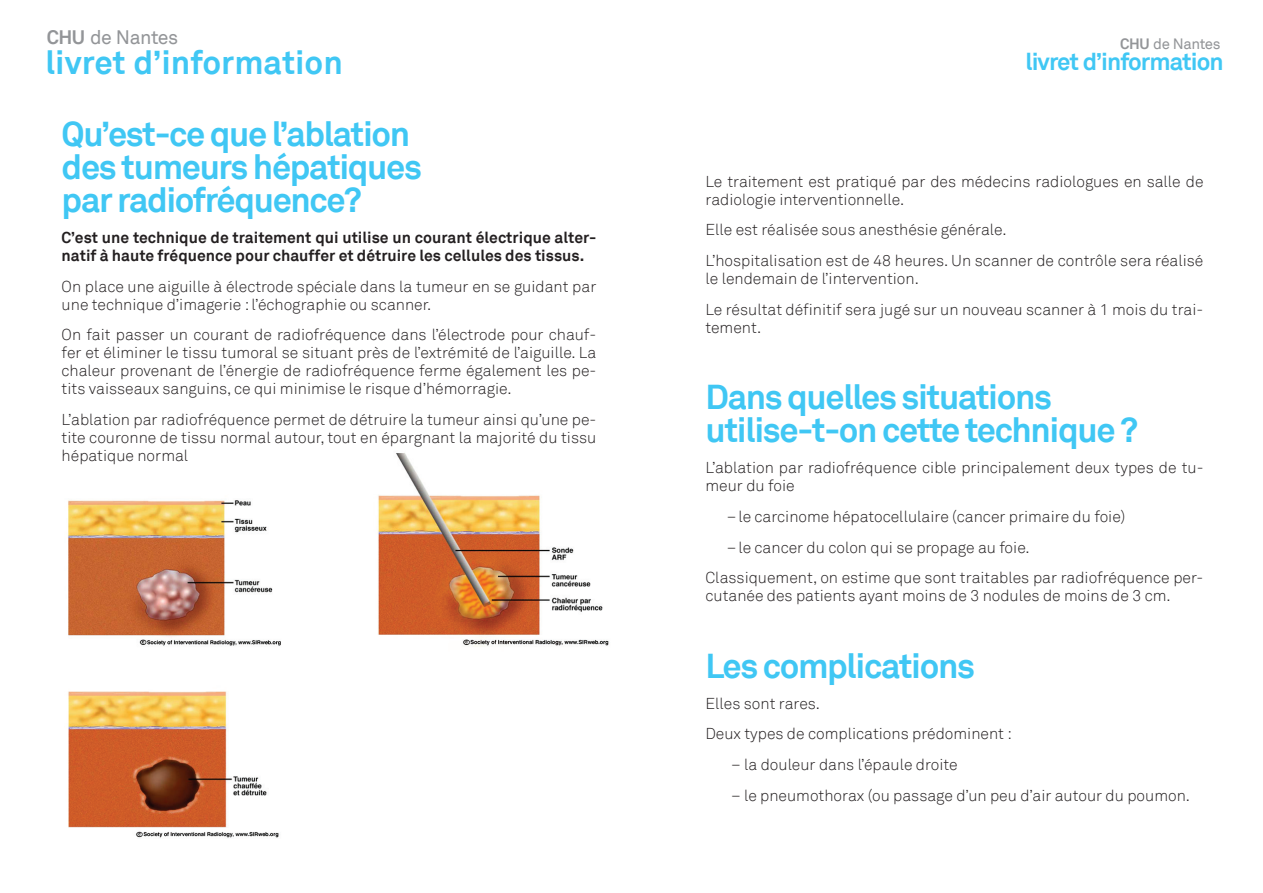
<style>
.page{position:relative;width:1263px;height:893px;background:#fff}
.page>*{position:absolute;margin:0;border:0;box-sizing:border-box;transform-origin:0 0}
.t1{font:700 34.5px/33px "Akkurat";letter-spacing:-.04em;color:#40c7f4}
.t2{font:700 33px "Akkurat";color:#40c7f4}
.t3{font:700 24px "Akkurat";letter-spacing:-.04em;color:#40c7f4}
.t4{font:19.5px "Akkurat";letter-spacing:-.025em;color:#939598}
.t5{font:300 15.75px/18px "Akkurat";color:#231f20}
.t6{font:700 15.75px/18px "Akkurat";color:#231f20}
.t7{font:15px "Akkurat";letter-spacing:-.03em;color:#939598}
.s1{font-weight:700}
</style>
<div class="page">
<img style="left:68px;top:453px;width:541px;height:385px">
<p class="t4" style="left:47px;top:26px;width:133px"><span class="s1">CHU</span> de Nantes</p>
<h2 class="t2" style="left:45px;top:41px;width:299px">livret d’information</h2>
<h1 class="t1" style="left:62px;top:118px;width:362px">Qu’est-ce que l’ablation des tumeurs hépatiques par radiofréquence?</h1>
<p class="t6" style="left:62px;top:228px;width:536px">C’est une technique de traitement qui utilise un courant électrique alter&shy;natif à haute fréquence pour chauffer et détruire les cellules des tissus.</p>
<p class="t5" style="left:62px;top:277px;width:536px">On place une aiguille à électrode spéciale dans la tumeur en se guidant par une technique d’imagerie : l’échographie ou scanner.</p>
<p class="t5" style="left:62px;top:326px;width:536px;text-align:justify">On fait passer un courant de radiofréquence dans l’électrode pour chauf&shy;fer et éliminer le tissu tumoral se situant près de l’extrémité de l’aiguille. La chaleur provenant de l’énergie de radiofréquence ferme également les pe&shy;tits vaisseaux sanguins, ce qui minimise le risque d’hémorragie.</p>
<p class="t5" style="left:62px;top:411px;width:536px;text-align:justify">L’ablation par radiofréquence permet de détruire la tumeur ainsi qu’une pe&shy;tite couronne de tissu normal autour, tout en épargnant la majorité du tissu hépatique normal</p>
<p class="t7" style="left:1120px;top:35px;width:102px"><span class="s1">CHU</span> de Nantes</p>
<h3 class="t3" style="left:1025px;top:47px;width:200px">livret d’information</h3>
<p class="t5" style="left:705px;top:172px;width:499px">Le traitement est pratiqué par des médecins radiologues en salle de radiologie interventionnelle.</p>
<p class="t5" style="left:705px;top:215px;width:499px;line-height:30.8px">Elle est réalisée sous anesthésie générale.<br>L’hospitalisation est de 48 heures. Un scanner de contrôle sera réalisé</p>
<p class="t5" style="left:705px;top:264px;width:499px;line-height:30.8px">le lendemain de l’intervention.<br>Le résultat définitif sera jugé sur un nouveau scanner à 1 mois du trai-</p>
<p class="t5" style="left:705px;top:319px;width:57px">tement.</p>
<h1 class="t1" style="left:705px;top:381px;width:434px">Dans quelles situations utilise-t-on cette technique ?</h1>
<p class="t5" style="left:705px;top:459px;width:499px">L’ablation par radiofréquence cible principalement deux types de tu&shy;meur du foie</p>
<p class="t5" style="left:727px;top:508px;width:400px">–le carcinome hépatocellulaire (cancer primaire du foie)</p>
<p class="t5" style="left:727px;top:538px;width:304px">–le cancer du colon qui se propage au foie.</p>
<p class="t5" style="left:705px;top:569px;width:499px">Classiquement, on estime que sont traitables par radiofréquence per-</p>
<p class="t5" style="left:705px;top:587px;width:467px">cutanée des patients ayant moins de 3 nodules de moins de 3 cm.</p>
<h1 class="t1" style="left:705px;top:649px;width:271px">Les complications</h1>
<p class="t5" style="left:705px;top:688px;width:308px;line-height:30.8px">Elles sont rares.<br>Deux types de complications prédominent :</p>
<p class="t5" style="left:731px;top:756px;width:228px">– la douleur dans l’épaule droite</p>
<p class="t5" style="left:731px;top:787px;width:461px">– le pneumothorax (ou passage d’un peu d’air autour du poumon.</p>
</div>
